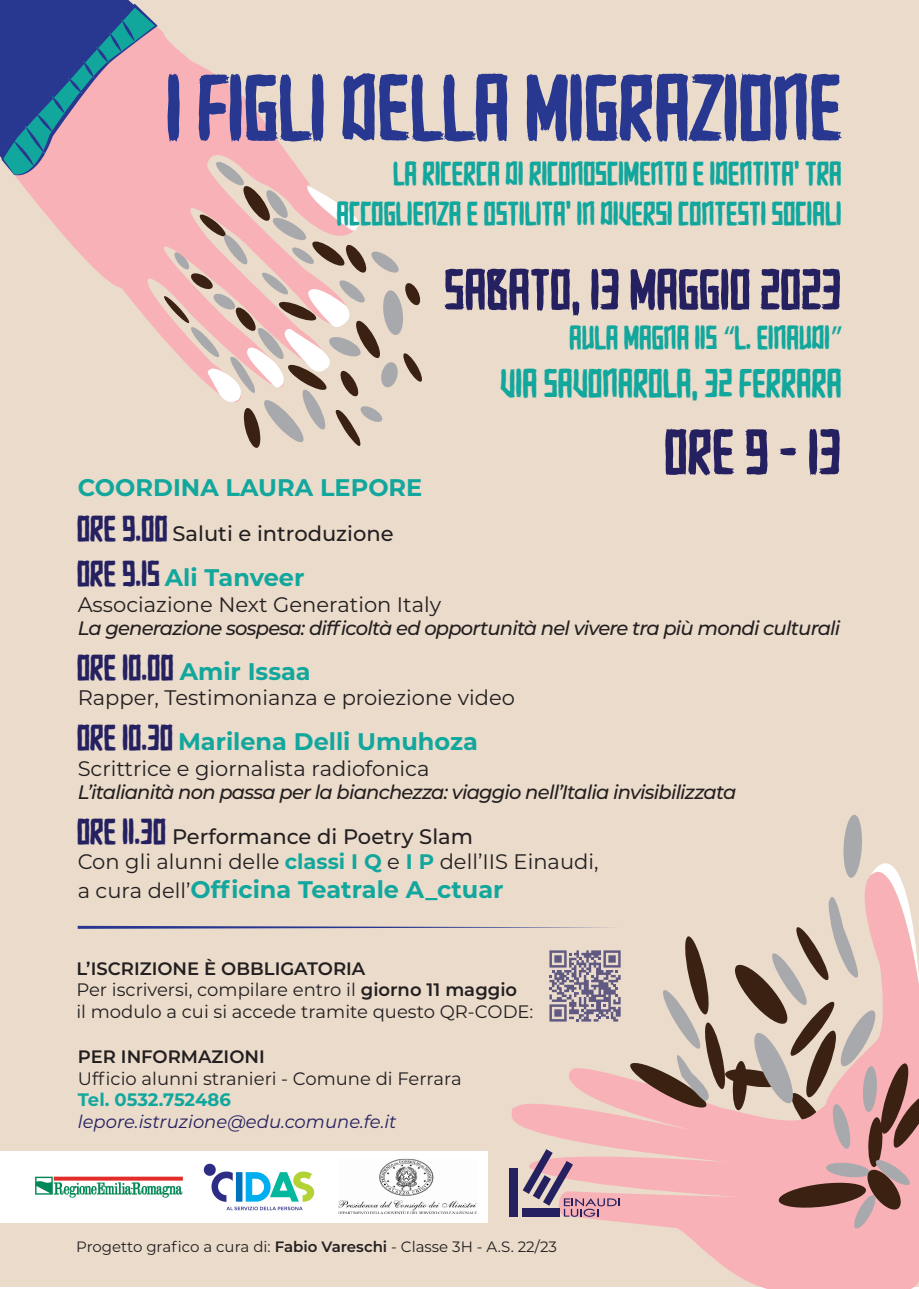
<style>
.page{position:relative;width:919px;height:1289px;background:#fff}
.page>*{position:absolute;margin:0;border:0;box-sizing:border-box;transform-origin:0 0}
.t1{font:94.05px "Loudhailer";color:#283890}
.t2{font:64.2px "Loudhailer";color:#252161}
.t3{font:57.6px "Loudhailer";color:#252161}
.t4{font:39.9px "Loudhailer";color:#12a79d}
.t5{font:33.15px/39.9px "Loudhailer";color:#12a79d;text-align:right}
.t6{font:700 24px "Montserrat";color:#12a79d}
.t7{font:21px/25.2px "Montserrat";color:#231f20}
.t8{font:500 21px "Montserrat";color:#231f20}
.t9{font:italic 500 19.5px "Montserrat";letter-spacing:-.04em;color:#231f20}
.t10{font:18px/21.6px "Montserrat";color:#231f20}
.t11{font:italic 18px "Montserrat";color:#252161}
.t12{font:600 18px "Montserrat";color:#231f20}
.t13{font:700 18px "Montserrat";letter-spacing:-.005em;color:#12a79d}
.t14{font:15px "Montserrat";color:#231f20}
.s1{font-family:"Myriad Pro"}
.s2{font-family:"Loudhailer";font-weight:400;font-size:36px;color:#252161}
.s3{font-family:"Loudhailer";font-size:36px;color:#252161}
.s4{font-weight:500}
.s5{font-weight:700;color:#12a79d}
.s6{font-weight:400;font-size:21px;color:#231f20}
.s7{font-weight:600}
</style>
<div class="page">
<div style="left:0;top:0;width:918px;height:1286px;background:#eadbcb"></div>
<svg style="left:510px;top:950px;width:408px;height:338px"></svg>
<svg style="left:628px;top:814px;width:290px;height:415px"></svg>
<div style="left:509px;top:1168px;width:9px;height:48px;background:#252161"></div>
<svg style="left:522px;top:1149px;width:97px;height:67px"></svg>
<svg style="left:549px;top:950px;width:71px;height:71px"></svg>
<div style="left:0;top:1151px;width:487px;height:71px;background:#fff"></div>
<img style="left:35px;top:1176px;width:148px;height:22px">
<img style="left:338px;top:1158px;width:139px;height:56px">
<img style="left:203px;top:1163px;width:112px;height:48px">
<svg style="left:0;top:0;width:422px;height:448px"></svg>
<svg style="left:78px;top:925px;width:533px;height:3px"></svg>
<h1 class="t1" style="left:168px;top:63px;width:677px">I FIGLI DELLA MIGRAZIONE</h1>
<h3 class="t5" style="left:337px;top:154px;width:507px">LA RICERCA DI RICONOSCIMENTO E IDENTITA' TRA<br>ACCOGLIENZA E OSTILITA' IN DIVERSI CONTESTI SOCIALI</h3>
<h3 class="t3" style="left:445px;top:262px;width:398px">SABATO, 13 MAGGIO 2023</h3>
<h3 class="t5" style="left:570px;top:318px;width:274px">AULA MAGNA IIS <span class="s1">“</span>L. EINAUDI<span class="s1">”</span></h3>
<h3 class="t4" style="left:501px;top:364px;width:343px">VIA SAVONAROLA, 32 FERRARA</h3>
<h2 class="t2" style="left:665px;top:421px;width:178px">ORE 9 - 13</h2>
<p class="t6" style="left:78px;top:470px;width:346px">COORDINA LAURA LEPORE</p>
<p class="t8" style="left:78px;top:519px;width:317px"><span class="s2">ORE 9.00</span> Saluti e introduzione</p>
<p class="t6" style="left:78px;top:560px;width:228px"><span class="s2">ORE 9.15</span> Ali Tanveer</p>
<p class="t7" style="left:78px;top:590px;width:365px">Associazione Next Generation Italy</p>
<p class="t9" style="left:78px;top:614px;width:764px">La generazione sospesa: difficoltà ed opportunità nel vivere tra più mondi culturali</p>
<p class="t6" style="left:78px;top:654px;width:234px"><span class="s2">ORE 10.00</span> Amir Issaa</p>
<p class="t7" style="left:78px;top:684px;width:438px">Rapper, Testimonianza e proiezione video</p>
<p class="t6" style="left:78px;top:724px;width:402px"><span class="s2">ORE 10.30</span> Marilena Delli Umuhoza</p>
<p class="t7" style="left:78px;top:754px;width:353px">Scrittrice e giornalista radiofonica</p>
<p class="t9" style="left:78px;top:778px;width:660px">L’italianità non passa per la bianchezza: viaggio nell’Italia invisibilizzata</p>
<p class="t7" style="left:78px;top:823px;width:522px"><span class="s3">ORE 11.30</span> <span class="s4">Performance di Poetry Slam<br></span>Con gli alunni delle <span class="s5">classi I Q</span> e <span class="s5">I P</span> dell’IIS Einaudi,</p>
<p class="t6" style="left:78px;top:872px;width:427px"><span class="s6">a cura dell’</span>Officina Teatrale A_ctuar</p>
<p class="t10" style="left:76px;top:956px;width:458px"><span class="s7">L’ISCRIZIONE È OBBLIGATORIA<br></span>Per iscriversi, compilare entro il <span class="s7">giorno 11 maggio<br></span>il modulo a cui si accede tramite questo QR-CODE:</p>
<p class="t12" style="left:78px;top:1043px;width:188px">PER INFORMAZIONI</p>
<p class="t10" style="left:78px;top:1066px;width:385px">Ufficio alunni stranieri - Comune di Ferrara</p>
<p class="t13" style="left:78px;top:1086px;width:155px">Tel. 0532.752486</p>
<p class="t11" style="left:78px;top:1109px;width:320px">lepore.istruzione@edu.comune.fe.it</p>
<p class="t14" style="left:76px;top:1236px;width:482px">Progetto grafico a cura di: <span class="s7">Fabio Vareschi</span> - Classe 3H - A.S. 22/23</p>
</div>
